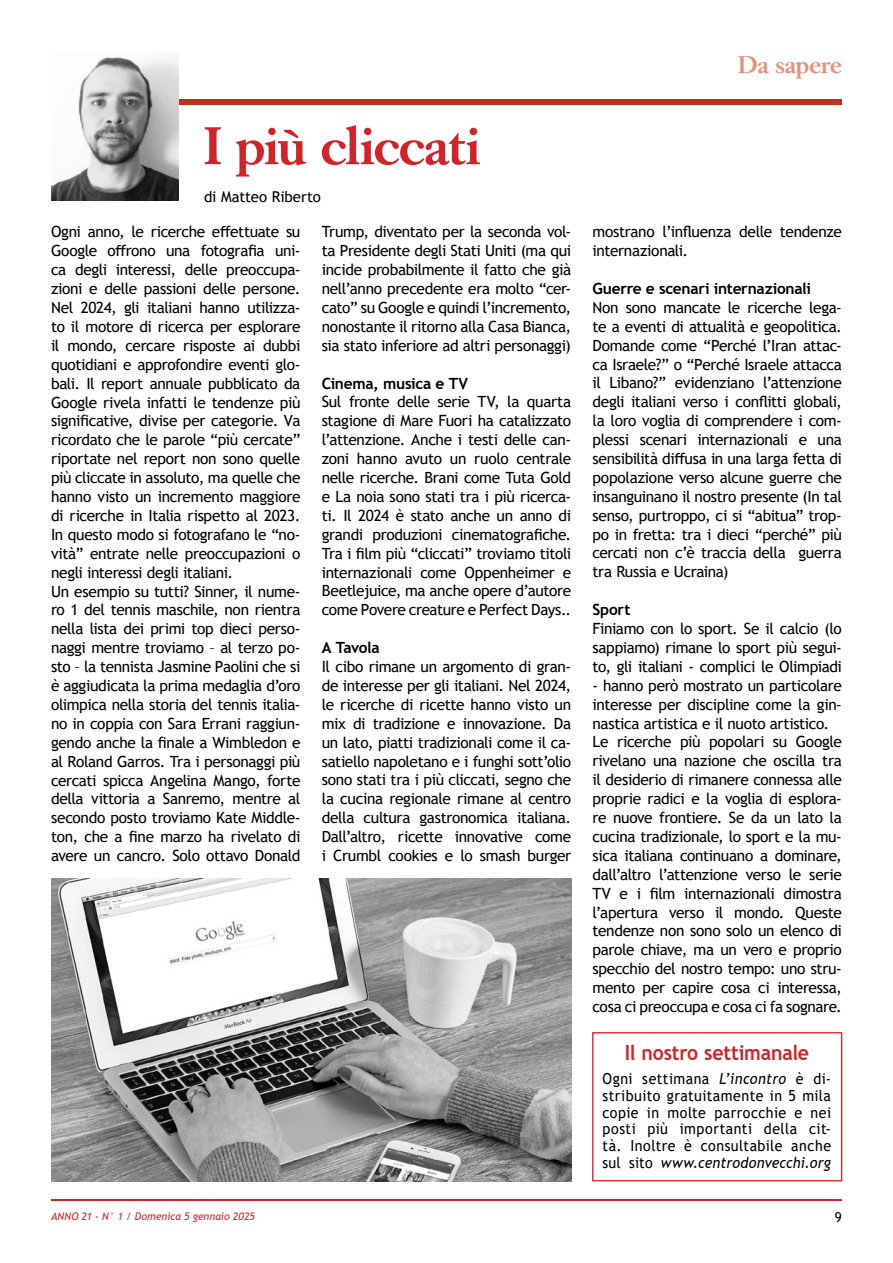
<style>
.page{position:relative;width:893px;height:1263px;background:#fff}
.page>*{position:absolute;margin:0;border:0;box-sizing:border-box;transform-origin:0 0}
.t1{font:500 52.5px "Caslon Book BE";letter-spacing:-.005em;color:#d2232a}
.t2{font:500 24px "Caslon Book BE";color:#e5927a}
.t3{font:700 20.85px "Trebuchet MS";letter-spacing:-.01em;color:#d2232a;scale:.94 1}
.t4{font:15.45px/18.9px "Trebuchet MS";letter-spacing:-.025em;color:#000;text-align:justify}
.t5{font:700 15.45px "Trebuchet MS";letter-spacing:-.02em;color:#000}
.t6{font:15.15px/16.8px "Trebuchet MS";letter-spacing:.03em;color:#000;text-align:justify;scale:.94 1}
.t7{font:15px "Trebuchet MS";letter-spacing:-.01em;color:#000}
.t8{font:13.5px "Trebuchet MS";color:#000}
.t9{font:italic 10.5px "Trebuchet MS";letter-spacing:.005em;color:#d2232a}
.s1{font-style:italic}
</style>
<div class="page">
<hr style="left:51px;top:1199px;width:791px;height:1px;background:#d2232a">
<div style="left:592px;top:1032px;width:250px;height:149px;border:1px solid #d2232a"></div>
<div style="left:51px;top:99px;width:791px;height:5px;background:#bf311a"></div>
<img style="left:51px;top:57px;width:128px;height:144px">
<img style="left:51px;top:878px;width:520px;height:303px">
<h1 class="t1" style="left:204px;top:116px;width:278px">I più cliccati</h1>
<p class="t7" style="left:204px;top:187px;width:118px">di Matteo Riberto</p>
<p class="t4" style="left:51px;top:222px;width:251px;text-align:left">Ogni anno, le ricerche effettuate su Google offrono una fotografia uni&shy;ca degli interessi, delle preoccupa&shy;zioni e delle passioni delle persone.<br>Nel 2024, gli italiani hanno utilizza&shy;to il motore di ricerca per esplorare il mondo, cercare risposte ai dubbi quotidiani e approfondire eventi glo&shy;bali. Il report annuale pubblicato da Google rivela infatti le tendenze più significative, divise per categorie. Va ricordato che le parole “più cercate” riportate nel report non sono quelle più cliccate in assoluto, ma quelle che hanno visto un incremento maggiore di ricerche in Italia rispetto al 2023.<br>In questo modo si fotografano le “no&shy;vità” entrate nelle preoccupazioni o negli interessi degli italiani.<br>Un esempio su tutti? Sinner, il nume&shy;ro 1 del tennis maschile, non rientra nella lista dei primi top dieci perso&shy;naggi mentre troviamo – al terzo po&shy;sto – la tennista Jasmine Paolini che si è aggiudicata la prima medaglia d’oro olimpica nella storia del tennis italia&shy;no in coppia con Sara Errani raggiun&shy;gendo anche la finale a Wimbledon e al Roland Garros. Tra i personaggi più cercati spicca Angelina Mango, forte della vittoria a Sanremo, mentre al secondo posto troviamo Kate Middle&shy;ton, che a fine marzo ha rivelato di avere un cancro. Solo ottavo Donald</p>
<p class="t4" style="left:322px;top:222px;width:251px">Trump, diventato per la seconda vol&shy;ta Presidente degli Stati Uniti (ma qui incide probabilmente il fatto che già nell’anno precedente era molto “cer&shy;cato” su Google e quindi l’incremento, nonostante il ritorno alla Casa Bianca, sia stato inferiore ad altri personaggi)</p>
<p class="t5" style="left:322px;top:373px;width:148px">Cinema, musica e TV</p>
<p class="t4" style="left:322px;top:392px;width:251px">Sul fronte delle serie TV, la quarta stagione di Mare Fuori ha catalizzato l’attenzione. Anche i testi delle can&shy;zoni hanno avuto un ruolo centrale nelle ricerche. Brani come Tuta Gold e La noia sono stati tra i più ricerca&shy;ti. Il 2024 è stato anche un anno di grandi produzioni cinematografiche.<br>Tra i film più “cliccati” troviamo titoli internazionali come Oppenheimer e Beetlejuice, ma anche opere d’autore come Povere creature e Perfect Days..</p>
<p class="t5" style="left:322px;top:638px;width:60px">A Tavola</p>
<p class="t4" style="left:322px;top:657px;width:251px">Il cibo rimane un argomento di gran&shy;de interesse per gli italiani. Nel 2024, le ricerche di ricette hanno visto un mix di tradizione e innovazione. Da un lato, piatti tradizionali come il ca&shy;satiello napoletano e i funghi sott’olio sono stati tra i più cliccati, segno che la cucina regionale rimane al centro della cultura gastronomica italiana.<br>Dall’altro, ricette innovative come i Crumbl cookies e lo smash burger</p>
<p class="t9" style="left:51px;top:1209px;width:205px">ANNO 21 - N° 1 / Domenica 5 gennaio 2025</p>
<h2 class="t2" style="left:738px;top:51px;width:105px">Da sapere</h2>
<p class="t4" style="left:592px;top:222px;width:251px">mostrano l’influenza delle tendenze internazionali.</p>
<p class="t5" style="left:592px;top:279px;width:220px">Guerre e scenari internazionali</p>
<p class="t4" style="left:592px;top:298px;width:251px">Non sono mancate le ricerche lega&shy;te a eventi di attualità e geopolitica.<br>Domande come “Perché l’Iran attac&shy;ca Israele?” o “Perché Israele attacca il Libano?” evidenziano l’attenzione degli italiani verso i conflitti globali, la loro voglia di comprendere i com&shy;plessi scenari internazionali e una sensibilità diffusa in una larga fetta di popolazione verso alcune guerre che insanguinano il nostro presente (In tal senso, purtroppo, ci si “abitua” trop&shy;po in fretta: tra i dieci “perché” più cercati non c’è traccia della guerra tra Russia e Ucraina)</p>
<p class="t5" style="left:592px;top:600px;width:39px">Sport</p>
<p class="t4" style="left:592px;top:619px;width:251px">Finiamo con lo sport. Se il calcio (lo sappiamo) rimane lo sport più segui&shy;to, gli italiani - complici le Olimpiadi</p>
<p class="t4" style="left:592px;top:676px;width:251px;text-align:left">- hanno però mostrato un particolare interesse per discipline come la gin&shy;nastica artistica e il nuoto artistico.<br>Le ricerche più popolari su Google rivelano una nazione che oscilla tra il desiderio di rimanere connessa alle proprie radici e la voglia di esplora&shy;re nuove frontiere. Se da un lato la cucina tradizionale, lo sport e la mu&shy;sica italiana continuano a dominare, dall’altro l’attenzione verso le serie TV e i film internazionali dimostra l’apertura verso il mondo. Queste tendenze non sono solo un elenco di parole chiave, ma un vero e proprio specchio del nostro tempo: uno stru&shy;mento per capire cosa ci interessa, cosa ci preoccupa e cosa ci fa sognare.</p>
<h3 class="t3" style="left:625px;top:1039px;width:198px">Il nostro settimanale</h3>
<p class="t6" style="left:603px;top:1070px;width:245px">Ogni settimana <span class="s1">L’incontro</span> è di&shy;stribuito gratuitamente in 5 mila copie in molte parrocchie e nei posti più importanti della cit&shy;tà. Inoltre è consultabile anche sul sito <span class="s1">www.centrodonvecchi.org</span></p>
<p class="t8" style="left:835px;top:1208px;width:9px">9</p>
</div>
